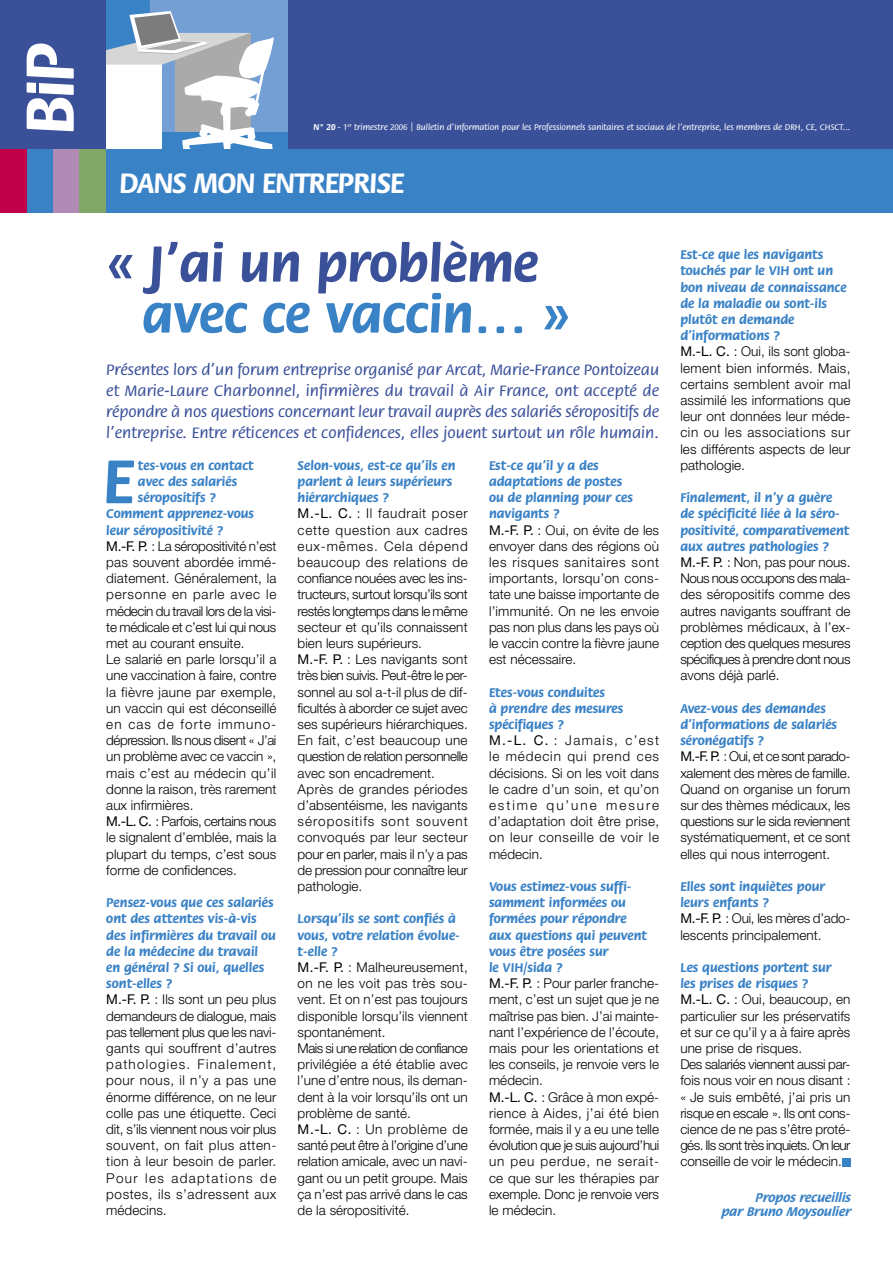
<style>
.page{position:relative;width:893px;height:1263px;background:#fff}
.page>*{position:absolute;margin:0;border:0;box-sizing:border-box;transform-origin:0 0}
.t1{font:700 72.45px "Flora";color:#fff}
.t2{font:700 65.7px "Flora";color:#3a82c6}
.t3{font:700 54px "Flora";color:#3a519a}
.t4{font:700 54px "Flora";color:#3a82c6}
.t5{font:700 30px "Flora";letter-spacing:-.03em;color:#fff}
.t6{font:500 16.5px/21px "Flora";color:#3a519a;text-align:justify}
.t7{font:300 13.5px/16.2px "Helvetica Neue";letter-spacing:.005em;color:#000}
.t8{font:700 13.5px/16.2px "Flora";letter-spacing:.005em;color:#3a82c6}
.t9{font:italic 700 13.5px/13.4px "Flora";color:#3a82c6;text-align:right}
.t10{font:500 9px "Flora";color:#fff}
.s1{font-weight:700}
.s2{font-weight:400}
</style>
<div class="page">
<div style="left:0;top:0;width:893px;height:149px;background:#3a519a"></div>
<div style="left:106px;top:149px;width:787px;height:64px;background:#3a82c6"></div>
<svg style="left:106px;top:0;width:181px;height:149px;background:#aec1d7"></svg>
<div style="left:27px;top:149px;width:26px;height:64px;background:#3a82c6"></div>
<div style="left:53px;top:149px;width:27px;height:64px;background:#b08bb5"></div>
<div style="left:80px;top:149px;width:26px;height:64px;background:#81a665"></div>
<div style="left:0;top:149px;width:27px;height:64px;background:#c00048"></div>
<div style="left:842px;top:1158px;width:8px;height:8px;background:#3a82c6"></div>
<h1 class="t1" style="left:11px;top:135px;width:94px;rotate:-90deg">BIP</h1>
<p class="t10" style="left:314px;top:123px;width:538px"><span class="s1">N° 20</span> - 1<sup>er</sup> trimestre 2006 | Bulletin d’Information pour les Professionnels sanitaires et sociaux de l’entreprise, les membres de DRH, CE, CHSCT...</p>
<h3 class="t5" style="left:119px;top:167px;width:287px">DANS MON ENTREPRISE</h3>
<h3 class="t3" style="left:106px;top:235px;width:434px">« J’ai un problème</h3>
<h3 class="t4" style="left:142px;top:286px;width:430px">avec ce vaccin… »</h3>
<p class="t6" style="left:106px;top:359px;width:554px">Présentes lors d’un forum entreprise organisé par Arcat, Marie-France Pontoizeau et Marie-Laure Charbonnel, infirmières du travail à Air France, ont accepté de répondre à nos questions concernant leur travail auprès des salariés séropositifs de l’entreprise. Entre réticences et confidences, elles jouent surtout un rôle humain.</p>
<h2 class="t2" style="left:103px;top:446px;width:32px">E</h2>
<p class="t8" style="left:298px;top:457px;width:159px">Selon-vous, est-ce qu’ils en parlent à leurs supérieurs hiérarchiques ?</p>
<p class="t7" style="left:298px;top:505px;width:172px"><span class="s2">M.-L. C.</span> : Il faudrait poser cette question aux cadres eux-mêmes. Cela dépend beaucoup des relations de confiance nouées avec les ins&shy;tructeurs, surtout lorsqu’ils sont restés longtemps dans le même secteur et qu’ils connaissent bien leurs supérieurs.<br><span class="s2">M.-F. P.</span> : Les navigants sont très bien suivis. Peut-être le per&shy;sonnel au sol a-t-il plus de dif&shy;ficultés à aborder ce sujet avec ses supérieurs hiérarchiques.<br>En fait, c’est beaucoup une question de relation personnelle avec son encadrement.<br>Après de grandes périodes d’absentéisme, les navigants séropositifs sont souvent convoqués par leur secteur pour en parler, mais il n’y a pas de pression pour connaître leur pathologie.</p>
<p class="t8" style="left:298px;top:911px;width:164px">Lorsqu’ils se sont confiés à vous, votre relation évolue&shy;t-elle ?</p>
<p class="t7" style="left:298px;top:959px;width:172px"><span class="s2">M.-F. P.</span> : Malheureusement, on ne les voit pas très sou&shy;vent. Et on n’est pas toujours disponible lorsqu’ils viennent spontanément.<br>Mais si une relation de confiance privilégiée a été établie avec l’une d’entre nous, ils deman&shy;dent à la voir lorsqu’ils ont un problème de santé.<br><span class="s2">M.-L. C.</span> : Un problème de santé peut être à l’origine d’une relation amicale, avec un navi&shy;gant ou un petit groupe. Mais ça n’est pas arrivé dans le cas de la séropositivité.</p>
<p class="t8" style="left:489px;top:457px;width:145px">Est-ce qu’il y a des adaptations de postes ou de planning pour ces navigants ?</p>
<p class="t7" style="left:489px;top:521px;width:172px;text-align:justify"><span class="s2">M.-F. P.</span> : Oui, on évite de les envoyer dans des régions où les risques sanitaires sont importants, lorsqu’on cons&shy;tate une baisse importante de l’immunité. On ne les envoie pas non plus dans les pays où le vaccin contre la fièvre jaune est nécessaire.</p>
<p class="t8" style="left:489px;top:684px;width:136px">Etes-vous conduites<br>à prendre des mesures spécifiques ?</p>
<p class="t7" style="left:489px;top:732px;width:172px;text-align:justify"><span class="s2">M.-L. C.</span> : Jamais, c’est le médecin qui prend ces décisions. Si on les voit dans le cadre d’un soin, et qu’on estime qu’une mesure d’adaptation doit être prise, on leur conseille de voir le médecin.</p>
<p class="t8" style="left:489px;top:879px;width:159px">Vous estimez-vous suffi&shy;samment informées ou formées pour répondre aux questions qui peuvent vous être posées sur<br>le VIH/sida ?</p>
<p class="t7" style="left:489px;top:975px;width:172px"><span class="s2">M.-F. P.</span> : Pour parler franche&shy;ment, c’est un sujet que je ne maîtrise pas bien. J’ai mainte&shy;nant l’expérience de l’écoute, mais pour les orientations et les conseils, je renvoie vers le médecin.<br><span class="s2">M.-L. C.</span> : Grâce à mon expé&shy;rience à Aides, j’ai été bien formée, mais il y a eu une telle évolution que je suis aujourd’hui un peu perdue, ne serait&shy;ce que sur les thérapies par exemple. Donc je renvoie vers le médecin.</p>
<p class="t8" style="left:138px;top:457px;width:117px">tes-vous en contact</p>
<p class="t8" style="left:138px;top:474px;width:101px">avec des salariés</p>
<p class="t8" style="left:138px;top:490px;width:80px">séropositifs ?</p>
<p class="t8" style="left:106px;top:506px;width:149px">Comment apprenez-vous</p>
<p class="t8" style="left:106px;top:522px;width:119px">leur séropositivité ?</p>
<p class="t7" style="left:106px;top:538px;width:172px"><span class="s2">M.-F. P.</span> : La séropositivité n’est pas souvent abordée immé&shy;diatement. Généralement, la personne en parle avec le médecin du travail lors de la visi&shy;te médicale et c’est lui qui nous met au courant ensuite.<br>Le salarié en parle lorsqu’il a une vaccination à faire, contre la fièvre jaune par exemple, un vaccin qui est déconseillé en cas de forte immuno&shy;dépression. Ils nous disent « J’ai un problème avec ce vaccin », mais c’est au médecin qu’il donne la raison, très rarement aux infirmières.<br><span class="s2">M.-L. C.</span> : Parfois, certains nous le signalent d’emblée, mais la plupart du temps, c’est sous forme de confidences.</p>
<p class="t8" style="left:106px;top:895px;width:171px">Pensez-vous que ces salariés ont des attentes vis-à-vis des infirmières du travail ou de la médecine du travail<br>en général ? Si oui, quelles sont-elles ?</p>
<p class="t7" style="left:106px;top:991px;width:172px;text-align:justify"><span class="s2">M.-F. P.</span> : Ils sont un peu plus demandeurs de dialogue, mais pas tellement plus que les navi&shy;gants qui souffrent d’autres pathologies. Finalement, pour nous, il n’y a pas une énorme différence, on ne leur colle pas une étiquette. Ceci dit, s’ils viennent nous voir plus souvent, on fait plus atten&shy;tion à leur besoin de parler.<br>Pour les adaptations de postes, ils s’adressent aux médecins.</p>
<p class="t8" style="left:680px;top:247px;width:168px">Est-ce que les navigants touchés par le VIH ont un bon niveau de connaissance de la maladie ou sont-ils plutôt en demande d’informations ?</p>
<p class="t7" style="left:680px;top:343px;width:172px;text-align:justify"><span class="s2">M.-L. C.</span> : Oui, ils sont globa&shy;lement bien informés. Mais, certains semblent avoir mal assimilé les informations que leur ont données leur méde&shy;cin ou les associations sur les différents aspects de leur pathologie.</p>
<p class="t8" style="left:680px;top:490px;width:171px">Finalement, il n’y a guère de spécificité liée à la séro&shy;positivité, comparativement aux autres pathologies ?</p>
<p class="t7" style="left:680px;top:554px;width:172px;text-align:justify"><span class="s2">M.-F. P.</span> : Non, pas pour nous.<br>Nous nous occupons des mala&shy;des séropositifs comme des autres navigants souffrant de problèmes médicaux, à l’ex&shy;ception des quelques mesures spécifiques à prendre dont nous avons déjà parlé.</p>
<p class="t8" style="left:680px;top:700px;width:158px">Avez-vous des demandes d’informations de salariés séronégatifs ?</p>
<p class="t7" style="left:680px;top:748px;width:172px;text-align:justify"><span class="s2">M.-F. P.</span> : Oui, et ce sont parado&shy;xalement des mères de famille.<br>Quand on organise un forum sur des thèmes médicaux, les questions sur le sida reviennent systématiquement, et ce sont elles qui nous interrogent.</p>
<p class="t8" style="left:680px;top:879px;width:146px">Elles sont inquiètes pour leurs enfants ?</p>
<p class="t7" style="left:680px;top:910px;width:172px"><span class="s2">M.-F. P.</span> : Oui, les mères d’ado&shy;lescents principalement.</p>
<p class="t8" style="left:680px;top:960px;width:153px">Les questions portent sur les prises de risques ?</p>
<p class="t7" style="left:680px;top:991px;width:172px"><span class="s2">M.-L. C.</span> : Oui, beaucoup, en particulier sur les préservatifs et sur ce qu’il y a à faire après une prise de risques.<br>Des salariés viennent aussi par&shy;fois nous voir en nous disant : « Je suis embêté, j’ai pris un risque en escale ». Ils ont cons&shy;cience de ne pas s’être proté&shy;gés. Ils sont très inquiets. On leur conseille de voir le médecin.</p>
<p class="t9" style="left:721px;top:1191px;width:133px">Propos recueillis<br>par Bruno Moysoulier</p>
</div>
